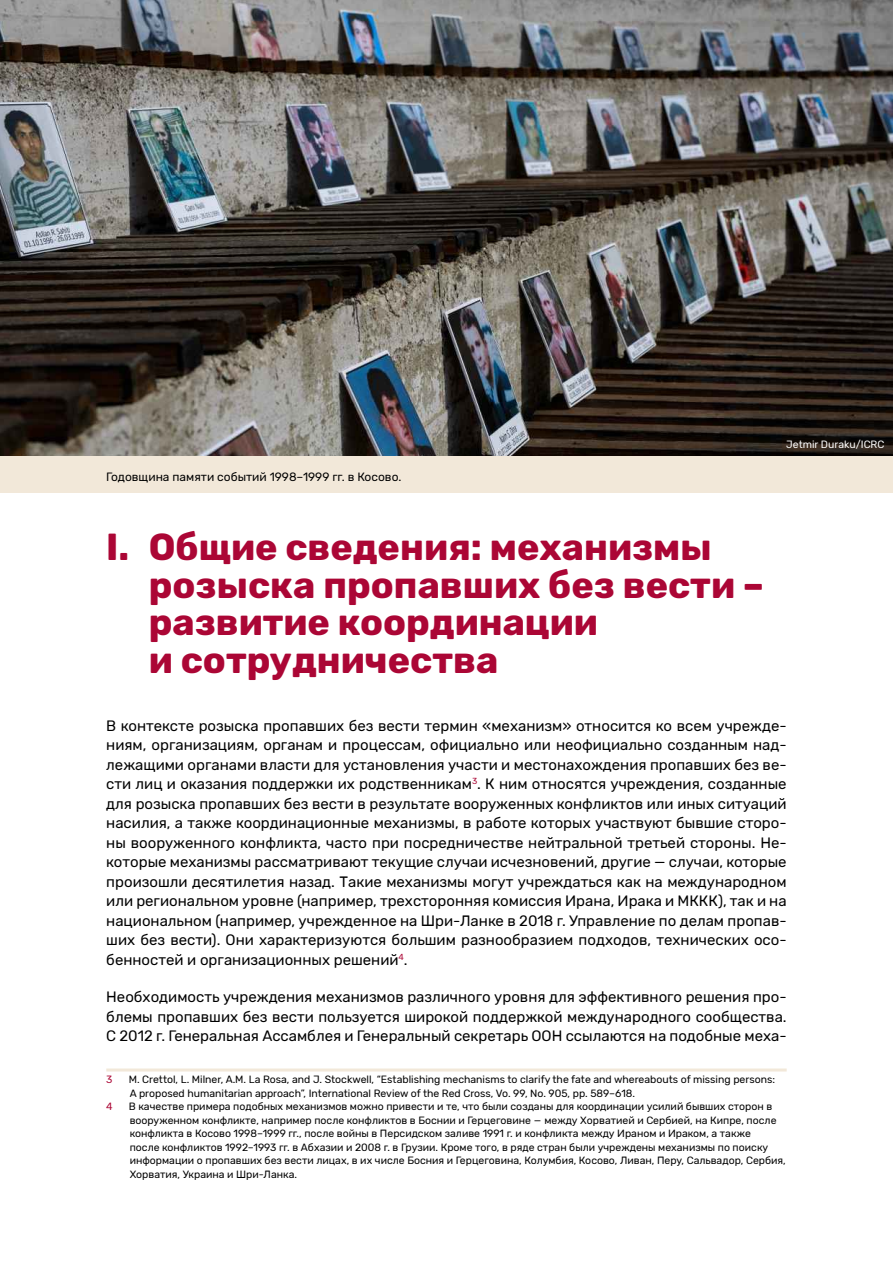
<style>
.page{position:relative;width:893px;height:1263px;background:#fff}
.page>*{position:absolute;margin:0;border:0;box-sizing:border-box;transform-origin:0 0}
.t1{font:700 37.5px/37.5px "Rubik";color:#ab0635}
.Current_text{font:15px/19.5px "Rubik";color:#000;text-align:justify}
.Current_text-2{font:12px "Rubik";color:#000}
.Footnote{font:10.5px/13.5px "Rubik";color:#000}
.Current_text-3{font:10.5px "Rubik";color:#fff}
.Footnote-2{font:10.5px "Rubik";color:#ab0635}
.s1{font-family:"Merriweather"}
</style>
<div class="page">
<hr style="left:106px;top:1068px;width:681px;height:3px;background:#f2e8d9">
<img style="left:0;top:0;width:893px;height:456px">
<div style="left:0;top:456px;width:893px;height:37px;background:#f2e8d9"></div>
<p class="Current_text-2" style="left:106px;top:470px;width:297px">Годовщина памяти событий 1998–1999 гг. в Косово.</p>
<p class="Current_text-3" style="left:786px;top:438px;width:100px">Jetmir Duraku/ICRC</p>
<p class="t1" style="left:149px;top:529px;width:617px;text-indent:-43px">I. Общие сведения: механизмы розыска пропавших без вести – развитие координации<br>и сотрудничества</p>
<p class="Current_text" style="left:106px;top:716px;width:682px">В контексте розыска пропавших без вести термин «механизм» относится ко всем учрежде&shy;ниям, организациям, органам и процессам, официально или неофициально созданным над&shy;лежащими органами власти для установления участи и местонахождения пропавших без ве&shy;сти лиц и оказания поддержки их родственникам<sup>3</sup>. К ним относятся учреждения, созданные для розыска пропавших без вести в результате вооруженных конфликтов или иных ситуаций насилия, а также координационные механизмы, в работе которых участвуют бывшие сторо&shy;ны вооруженного конфликта, часто при посредничестве нейтральной третьей стороны. Не&shy;которые механизмы рассматривают текущие случаи исчезновений, другие — случаи, которые произошли десятилетия назад. Такие механизмы могут учреждаться как на международном или региональном уровне (например, трехсторонняя комиссия Ирана, Ирака и МККК), так и на национальном (например, учрежденное на Шри-Ланке в 2018 г. Управление по делам пропав&shy;ших без вести). Они характеризуются большим разнообразием подходов, технических осо&shy;бенностей и организационных решений<sup>4</sup>.</p>
<p class="Current_text" style="left:106px;top:987px;width:682px">Необходимость учреждения механизмов различного уровня для эффективного решения про&shy;блемы пропавших без вести пользуется широкой поддержкой международного сообщества.<br>С 2012 г. Генеральная Ассамблея и Генеральный секретарь ООН ссылаются на подобные меха-</p>
<p class="Footnote-2" style="left:106px;top:1074px;width:8px">3</p>
<p class="Footnote" style="left:129px;top:1073px;width:648px">M. Crettol, L. Milner, A.M. La Rosa, and J. Stockwell, “Establishing mechanisms to clarify the fate and whereabouts of missing persons:<br>A proposed humanitarian approach”, International Review of the Red Cross, Vo. 99, No. 905, pp. 589–618.</p>
<p class="Footnote-2" style="left:106px;top:1101px;width:8px">4</p>
<p class="Footnote" style="left:129px;top:1100px;width:659px">В качестве примера подобных механизмов можно привести и те, что были созданы для координации усилий бывших сторон в вооруженном конфликте, например после конфликтов в Боснии и Герцеговине <span class="s1">–</span> между Хорватией и Сербией, на Кипре, после конфликта в Косово 1998–1999 гг., после войны в Персидском заливе 1991 г. и конфликта между Ираном и Ираком, а также<br>после конфликтов 1992–1993 гг. в Абхазии и 2008 г. в Грузии. Кроме того, в ряде стран были учреждены механизмы по поиску информации о пропавших без вести лицах, в их числе Босния и Герцеговина, Колумбия, Косово, Ливан, Перу, Сальвадор, Сербия, Хорватия, Украина и Шри-Ланка.</p>
</div>
